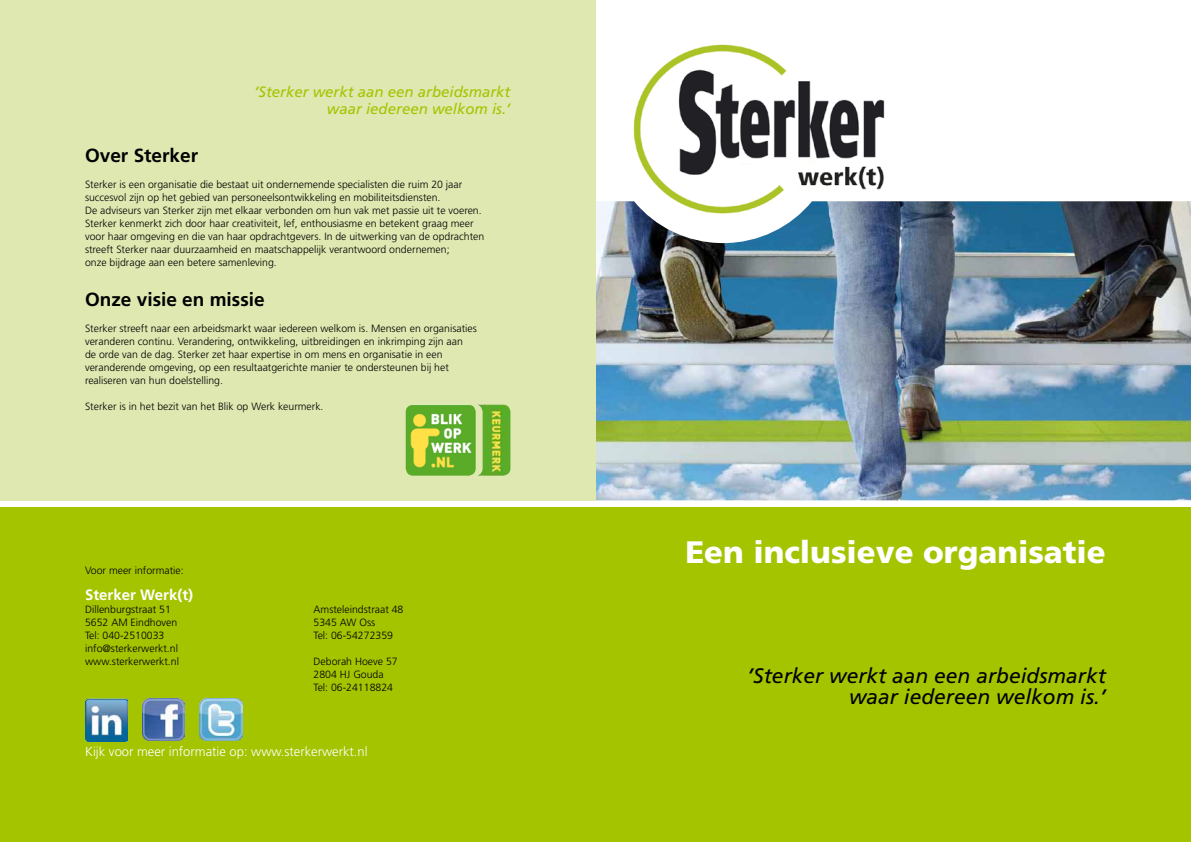
<style>
.page{position:relative;width:1191px;height:842px;background:#fff}
.page>*{position:absolute;margin:0;border:0;box-sizing:border-box;transform-origin:0 0}
.t1{font:900 31px "Frutiger";color:#fff}
.t2{font:italic 21px/21px "Frutiger";color:#000;text-align:right}
.t3{font:700 19px "Frutiger";color:#000}
.t4{font:italic 15px/17px "Frutiger";color:#a4c400;text-align:right}
.t5{font:700 15px "Frutiger";color:#fff}
.t6{font:300 13px "Frutiger";color:#fff}
.t7{font:300 10.5px/13px "Frutiger";color:#000}
</style>
<div class="page">
<img style="left:633px;top:44px;width:252px;height:157px">
<div style="left:0;top:507px;width:1191px;height:335px;background:#a4c400"></div>
<img style="left:595px;top:201px;width:596px;height:299px">
<div style="left:0;top:0;width:595px;height:500px;background:#dee8b0"></div>
<img style="left:406px;top:405px;width:104px;height:71px">
<img style="left:85px;top:698px;width:43px;height:43px">
<img style="left:142px;top:698px;width:43px;height:43px">
<img style="left:200px;top:698px;width:42px;height:43px">
<h3 class="t4" style="left:254px;top:83px;width:257px">’Sterker werkt aan een arbeidsmarkt waar iedereen welkom is.’</h3>
<h3 class="t3" style="left:85px;top:144px;width:115px">Over Sterker</h3>
<p class="t7" style="left:85px;top:178px;width:401px">Sterker is een organisatie die bestaat uit ondernemende specialisten die ruim 20 jaar succesvol zijn op het gebied van personeelsontwikkeling en mobiliteitsdiensten.<br>De adviseurs van Sterker zijn met elkaar verbonden om hun vak met passie uit te voeren.<br>Sterker kenmerkt zich door haar creativiteit, lef, enthousiasme en betekent graag meer voor haar omgeving en die van haar opdrachtgevers. In de uitwerking van de opdrachten streeft Sterker naar duurzaamheid en maatschappelijk verantwoord ondernemen;<br>onze bijdrage aan een betere samenleving.</p>
<h3 class="t3" style="left:85px;top:288px;width:181px">Onze visie en missie</h3>
<p class="t7" style="left:85px;top:322px;width:393px">Sterker streeft naar een arbeidsmarkt waar iedereen welkom is. Mensen en organisaties veranderen continu. Verandering, ontwikkeling, uitbreidingen en inkrimping zijn aan<br>de orde van de dag. Sterker zet haar expertise in om mens en organisatie in een veranderende omgeving, op een resultaatgerichte manier te ondersteunen bij het realiseren van hun doelstelling.</p>
<p class="t7" style="left:85px;top:400px;width:240px">Sterker is in het bezit van het Blik op Werk keurmerk.</p>
<p class="t7" style="left:85px;top:564px;width:100px">Voor meer informatie:</p>
<h3 class="t5" style="left:85px;top:586px;width:110px">Sterker Werk(t)</h3>
<p class="t7" style="left:85px;top:603px;width:95px">Dillenburgstraat 51<br>5652 AM Eindhoven<br>Tel: 040-2510033 info@sterkerwerkt.nl www.sterkerwerkt.nl</p>
<p class="t7" style="left:314px;top:603px;width:91px">Amsteleindstraat 48<br>5345 AW Oss<br>Tel: 06-54272359</p>
<p class="t7" style="left:314px;top:655px;width:86px">Deborah Hoeve 57<br>2804 HJ Gouda<br>Tel: 06-24118824</p>
<p class="t6" style="left:85px;top:744px;width:284px">Kijk voor meer informatie op: www.sterkerwerkt.nl</p>
<h1 class="t1" style="left:685px;top:533px;width:422px">Een inclusieve organisatie</h1>
<h2 class="t2" style="left:747px;top:665px;width:360px">’Sterker werkt aan een arbeidsmarkt waar iedereen welkom is.’</h2>
</div>
